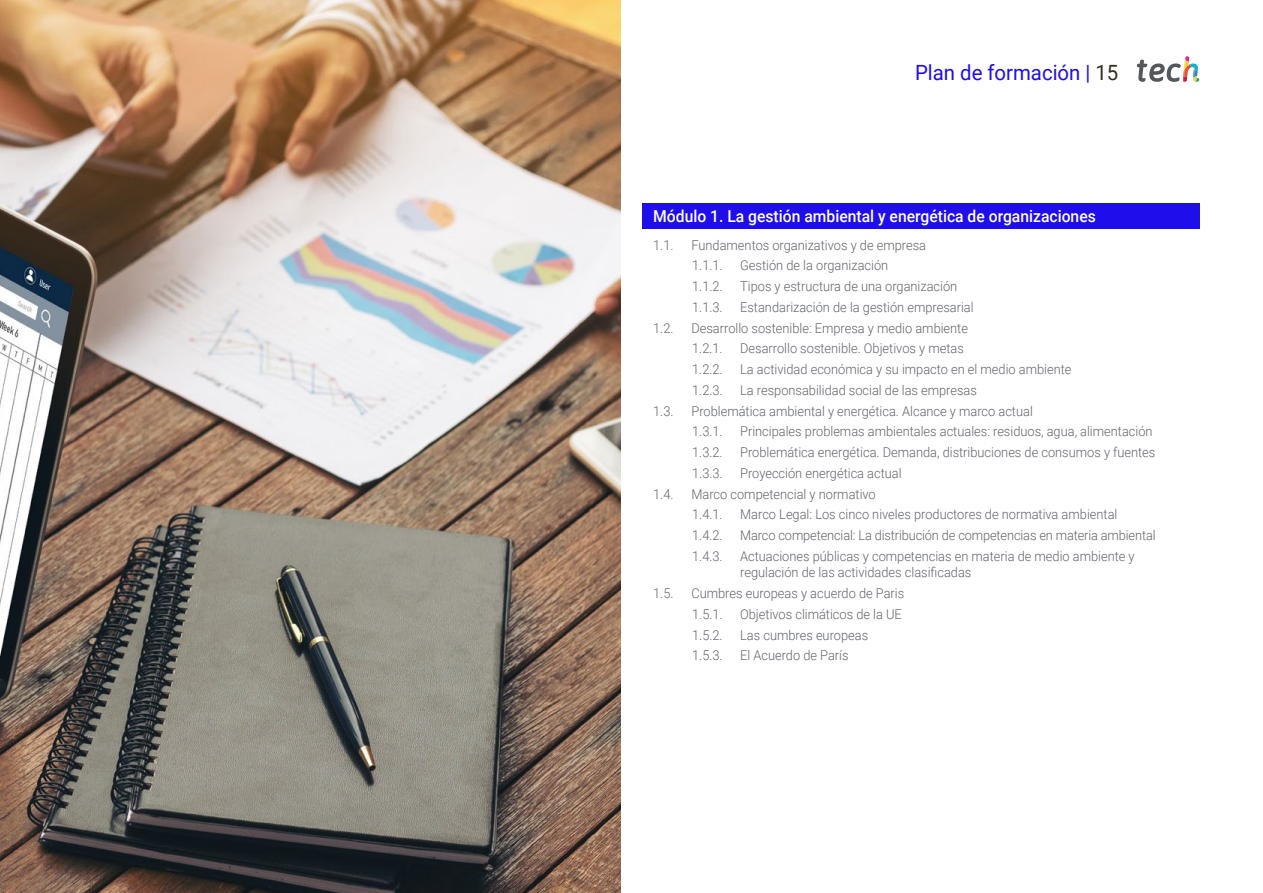
<style>
.page{position:relative;width:1263px;height:893px;background:#fff}
.page>*{position:absolute;margin:0;border:0;box-sizing:border-box;transform-origin:0 0}
.t1{font:21px "Roboto";color:#1f0dec}
.t2{font:500 16.5px "Roboto";color:#fff;scale:.95 1}
.t3{font:300 13.5px/20.7px "Roboto";color:#61646a;scale:.95 1}
.s1{color:#312e20}
</style>
<div class="page">
<img style="left:0;top:0;width:621px;height:893px">
<div style="left:642px;top:204px;width:557px;height:25px;background:#1f0dec"></div>
<svg style="left:1137px;top:56px;width:62px;height:26px"></svg>
<h1 class="t1" style="left:915px;top:57px;width:205px">Plan de formación | <span class="s1">15</span></h1>
<p class="t2" style="left:653px;top:205px;width:467px">Módulo 1. La gestión ambiental y energética de organizaciones</p>
<p class="t3" style="left:653px;top:234px;width:23px">1.1.</p>
<p class="t3" style="left:691px;top:234px;width:248px">Fundamentos organizativos y de empresa<br>1.1.1.</p>
<p class="t3" style="left:740px;top:255px;width:157px">Gestión de la organización</p>
<p class="t3" style="left:692px;top:275px;width:34px">1.1.2.</p>
<p class="t3" style="left:740px;top:275px;width:230px">Tipos y estructura de una organización</p>
<p class="t3" style="left:692px;top:296px;width:34px">1.1.3.</p>
<p class="t3" style="left:740px;top:296px;width:247px">Estandarización de la gestión empresarial</p>
<p class="t3" style="left:653px;top:317px;width:23px">1.2.</p>
<p class="t3" style="left:691px;top:317px;width:293px">Desarrollo sostenible: Empresa y medio ambiente<br>1.2.1.</p>
<p class="t3" style="left:740px;top:338px;width:237px">Desarrollo sostenible. Objetivos y metas</p>
<p class="t3" style="left:692px;top:358px;width:34px">1.2.2.</p>
<p class="t3" style="left:740px;top:358px;width:350px">La actividad económica y su impacto en el medio ambiente</p>
<p class="t3" style="left:692px;top:379px;width:34px">1.2.3.</p>
<p class="t3" style="left:740px;top:379px;width:251px">La responsabilidad social de las empresas</p>
<p class="t3" style="left:653px;top:400px;width:23px">1.3.</p>
<p class="t3" style="left:691px;top:400px;width:361px">Problemática ambiental y energética. Alcance y marco actual<br>1.3.1.</p>
<p class="t3" style="left:740px;top:421px;width:436px">Principales problemas ambientales actuales: residuos, agua, alimentación</p>
<p class="t3" style="left:692px;top:441px;width:34px">1.3.2.</p>
<p class="t3" style="left:740px;top:441px;width:439px">Problemática energética. Demanda, distribuciones de consumos y fuentes</p>
<p class="t3" style="left:692px;top:462px;width:34px">1.3.3.</p>
<p class="t3" style="left:740px;top:462px;width:171px">Proyección energética actual</p>
<p class="t3" style="left:653px;top:483px;width:23px">1.4.</p>
<p class="t3" style="left:691px;top:483px;width:196px">Marco competencial y normativo<br>1.4.1.</p>
<p class="t3" style="left:740px;top:504px;width:399px">Marco Legal: Los cinco niveles productores de normativa ambiental</p>
<p class="t3" style="left:692px;top:524px;width:34px">1.4.2.</p>
<p class="t3" style="left:740px;top:524px;width:439px">Marco competencial: La distribución de competencias en materia ambiental</p>
<p class="t3" style="left:692px;top:545px;width:34px">1.4.3.</p>
<p class="t3" style="left:740px;top:547px;width:417px;line-height:16.5px">Actuaciones públicas y competencias en materia de medio ambiente y regulación de las actividades clasificadas</p>
<p class="t3" style="left:653px;top:582px;width:23px">1.5.</p>
<p class="t3" style="left:691px;top:582px;width:225px">Cumbres europeas y acuerdo de Paris<br>1.5.1.</p>
<p class="t3" style="left:740px;top:603px;width:172px">Objetivos climáticos de la UE</p>
<p class="t3" style="left:692px;top:624px;width:34px">1.5.2.</p>
<p class="t3" style="left:740px;top:624px;width:136px">Las cumbres europeas</p>
<p class="t3" style="left:692px;top:645px;width:34px">1.5.3.</p>
<p class="t3" style="left:740px;top:645px;width:116px">El Acuerdo de París</p>
</div>
